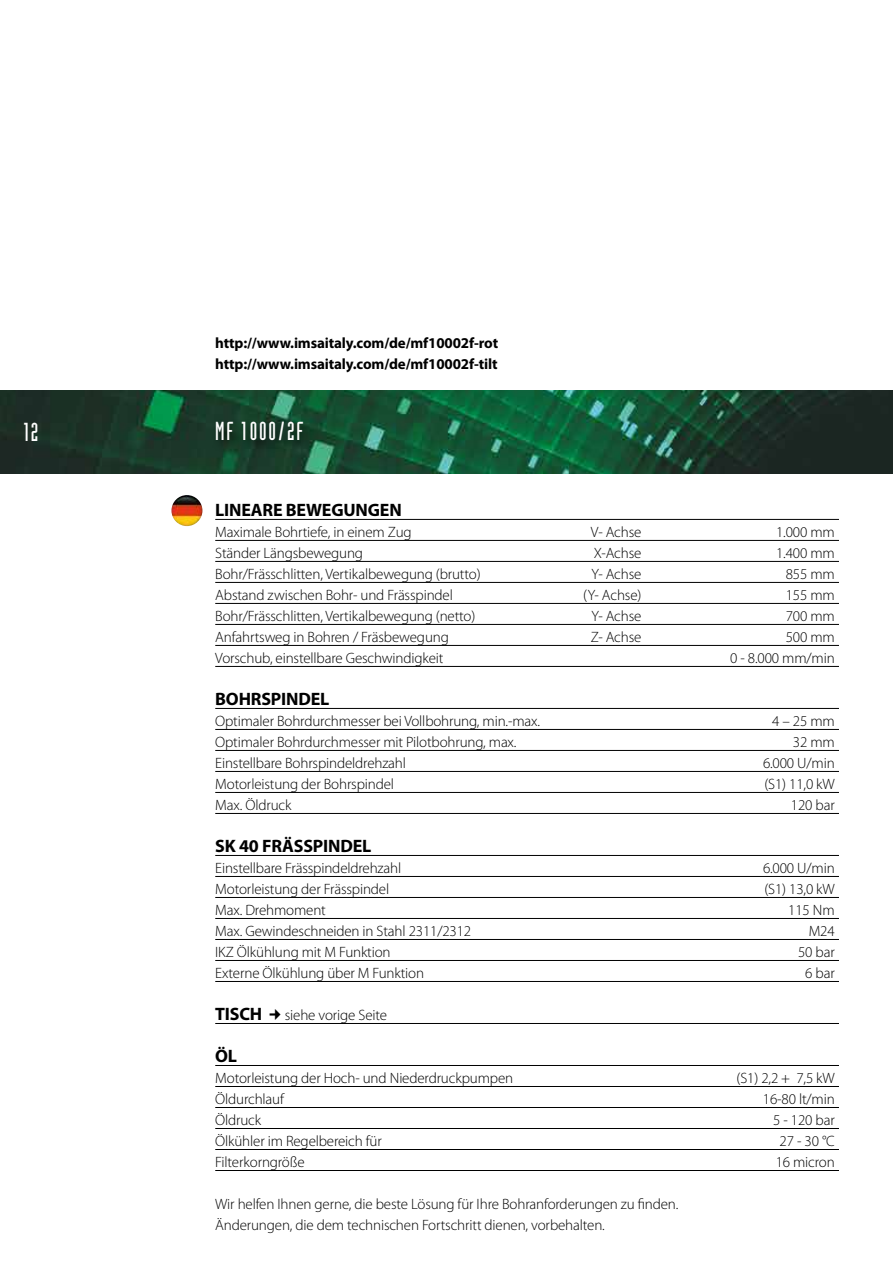
<style>
.page{position:relative;width:893px;height:1263px;background:#fff}
.page>*{position:absolute;margin:0;border:0;box-sizing:border-box;transform-origin:0 0}
.t1{font:25.5px "Industria LT Std Solid";letter-spacing:.07em;color:#fff}
.t2{font:700 18px "Myriad Pro";letter-spacing:-.01em;color:#000}
.t3{font:300 15px/21px "Myriad Pro";letter-spacing:-.01em;color:#000}
.t4{font:700 15px/21px "Myriad Pro";letter-spacing:-.01em;color:#000}
</style>
<div class="page">
<img style="left:0;top:390px;width:893px;height:83px">
<hr style="left:215px;top:519px;width:624px;height:1px;background:#000">
<hr style="left:215px;top:540px;width:624px;height:1px;background:#000">
<hr style="left:215px;top:561px;width:624px;height:1px;background:#000">
<hr style="left:215px;top:582px;width:624px;height:1px;background:#000">
<hr style="left:215px;top:603px;width:624px;height:1px;background:#000">
<hr style="left:215px;top:624px;width:624px;height:1px;background:#000">
<hr style="left:215px;top:645px;width:624px;height:1px;background:#000">
<hr style="left:215px;top:666px;width:624px;height:1px;background:#000">
<hr style="left:215px;top:708px;width:624px;height:1px;background:#000">
<hr style="left:215px;top:729px;width:624px;height:1px;background:#000">
<hr style="left:215px;top:750px;width:624px;height:1px;background:#000">
<hr style="left:215px;top:771px;width:624px;height:1px;background:#000">
<hr style="left:215px;top:792px;width:624px;height:1px;background:#000">
<hr style="left:215px;top:813px;width:624px;height:1px;background:#000">
<hr style="left:215px;top:855px;width:624px;height:1px;background:#000">
<hr style="left:215px;top:876px;width:624px;height:1px;background:#000">
<hr style="left:215px;top:897px;width:624px;height:1px;background:#000">
<hr style="left:215px;top:918px;width:624px;height:1px;background:#000">
<hr style="left:215px;top:939px;width:624px;height:1px;background:#000">
<hr style="left:215px;top:960px;width:624px;height:1px;background:#000">
<hr style="left:215px;top:981px;width:624px;height:1px;background:#000">
<hr style="left:215px;top:1023px;width:624px;height:1px;background:#000">
<hr style="left:215px;top:1065px;width:624px;height:1px;background:#000">
<hr style="left:215px;top:1086px;width:624px;height:1px;background:#000">
<hr style="left:215px;top:1107px;width:624px;height:1px;background:#000">
<hr style="left:215px;top:1128px;width:624px;height:1px;background:#000">
<hr style="left:215px;top:1149px;width:624px;height:1px;background:#000">
<hr style="left:215px;top:1170px;width:624px;height:1px;background:#000">
<div style="left:212px;top:418px;width:103px;height:35px;background:#000;opacity:.75"></div>
<img style="left:171px;top:495px;width:31px;height:31px;border-radius:16px">
<h1 class="t1" style="left:23px;top:418px;width:17px">12</h1>
<p class="t4" style="left:215px;top:332px;width:284px">http://www.imsaitaly.com/de/mf10002f-rot http://www.imsaitaly.com/de/mf10002f-tilt</p>
<h1 class="t1" style="left:215px;top:417px;width:89px">MF 1000/2F</h1>
<p class="t2" style="left:215px;top:498px;width:188px">LINEARE BEWEGUNGEN</p>
<p class="t3" style="left:215px;top:521px;width:198px">Maximale Bohrtiefe, in einem Zug</p>
<p class="t3" style="left:591px;top:521px;width:52px">V- Achse</p>
<p class="t3" style="left:776px;top:521px;width:60px">1.000 mm</p>
<p class="t3" style="left:215px;top:542px;width:149px">Ständer Längsbewegung</p>
<p class="t3" style="left:594px;top:542px;width:49px">X-Achse</p>
<p class="t3" style="left:776px;top:542px;width:60px">1.400 mm</p>
<p class="t3" style="left:215px;top:563px;width:267px">Bohr/Frässchlitten, Vertikalbewegung (brutto)</p>
<p class="t3" style="left:592px;top:563px;width:51px">Y- Achse</p>
<p class="t3" style="left:786px;top:563px;width:51px">855 mm</p>
<p class="t3" style="left:215px;top:584px;width:239px">Abstand zwischen Bohr- und Frässpindel</p>
<p class="t3" style="left:583px;top:584px;width:60px">(Y- Achse)</p>
<p class="t3" style="left:786px;top:584px;width:51px">155 mm</p>
<p class="t3" style="left:215px;top:605px;width:262px">Bohr/Frässchlitten, Vertikalbewegung (netto)</p>
<p class="t3" style="left:592px;top:605px;width:51px">Y- Achse</p>
<p class="t3" style="left:786px;top:605px;width:51px">700 mm</p>
<p class="t3" style="left:215px;top:626px;width:235px">Anfahrtsweg in Bohren / Fräsbewegung</p>
<p class="t3" style="left:591px;top:626px;width:52px">Z- Achse</p>
<p class="t3" style="left:786px;top:626px;width:51px">500 mm</p>
<p class="t3" style="left:215px;top:647px;width:230px">Vorschub, einstellbare Geschwindigkeit</p>
<p class="t3" style="left:730px;top:647px;width:106px">0 - 8.000 mm/min</p>
<p class="t2" style="left:215px;top:687px;width:116px">BOHRSPINDEL</p>
<p class="t3" style="left:215px;top:710px;width:326px">Optimaler Bohrdurchmesser bei Vollbohrung, min.-max.</p>
<p class="t3" style="left:772px;top:710px;width:64px">4 – 25 mm</p>
<p class="t3" style="left:215px;top:731px;width:303px">Optimaler Bohrdurchmesser mit Pilotbohrung, max.</p>
<p class="t3" style="left:793px;top:731px;width:43px">32 mm</p>
<p class="t3" style="left:215px;top:752px;width:192px">Einstellbare Bohrspindeldrehzahl</p>
<p class="t3" style="left:763px;top:752px;width:73px">6.000 U/min</p>
<p class="t3" style="left:215px;top:773px;width:180px">Motorleistung der Bohrspindel</p>
<p class="t3" style="left:764px;top:773px;width:72px">(S1) 11,0 kW</p>
<p class="t3" style="left:215px;top:794px;width:78px">Max. Öldruck</p>
<p class="t3" style="left:791px;top:794px;width:45px">120 bar</p>
<p class="t2" style="left:215px;top:834px;width:158px">SK 40 FRÄSSPINDEL</p>
<p class="t3" style="left:215px;top:857px;width:187px">Einstellbare Frässpindeldrehzahl</p>
<p class="t3" style="left:763px;top:857px;width:73px">6.000 U/min</p>
<p class="t3" style="left:215px;top:878px;width:176px">Motorleistung der Frässpindel</p>
<p class="t3" style="left:764px;top:878px;width:72px">(S1) 13,0 kW</p>
<p class="t3" style="left:215px;top:899px;width:112px">Max. Drehmoment</p>
<p class="t3" style="left:788px;top:899px;width:48px">115 Nm</p>
<p class="t3" style="left:215px;top:920px;width:258px">Max. Gewindeschneiden in Stahl 2311/2312</p>
<p class="t3" style="left:809px;top:920px;width:28px">M24</p>
<p class="t3" style="left:215px;top:941px;width:177px">IKZ Ölkühlung mit M Funktion</p>
<p class="t3" style="left:798px;top:941px;width:38px">50 bar</p>
<p class="t3" style="left:215px;top:962px;width:210px">Externe Ölkühlung über M Funktion</p>
<p class="t3" style="left:805px;top:962px;width:31px">6 bar</p>
<p class="t2" style="left:215px;top:1002px;width:49px">TISCH</p>
<p class="t3" style="left:285px;top:1004px;width:104px">siehe vorige Seite</p>
<p class="t2" style="left:215px;top:1044px;width:23px">ÖL</p>
<p class="t3" style="left:215px;top:1067px;width:299px">Motorleistung der Hoch- und Niederdruckpumpen</p>
<p class="t3" style="left:737px;top:1067px;width:100px">(S1) 2,2 + 7,5 kW</p>
<p class="t3" style="left:215px;top:1088px;width:70px">Öldurchlauf</p>
<p class="t3" style="left:763px;top:1088px;width:73px">16-80 lt/min</p>
<p class="t3" style="left:215px;top:1109px;width:47px">Öldruck</p>
<p class="t3" style="left:773px;top:1109px;width:63px">5 - 120 bar</p>
<p class="t3" style="left:215px;top:1130px;width:168px">Ölkühler im Regelbereich für</p>
<p class="t3" style="left:780px;top:1130px;width:57px">27 - 30 °C</p>
<p class="t3" style="left:215px;top:1151px;width:91px">Filterkorngröße</p>
<p class="t3" style="left:776px;top:1151px;width:61px">16 micron</p>
<p class="t3" style="left:215px;top:1193px;width:465px">Wir helfen Ihnen gerne, die beste Lösung für Ihre Bohranforderungen zu finden.<br>Änderungen, die dem technischen Fortschritt dienen, vorbehalten.</p>
</div>
